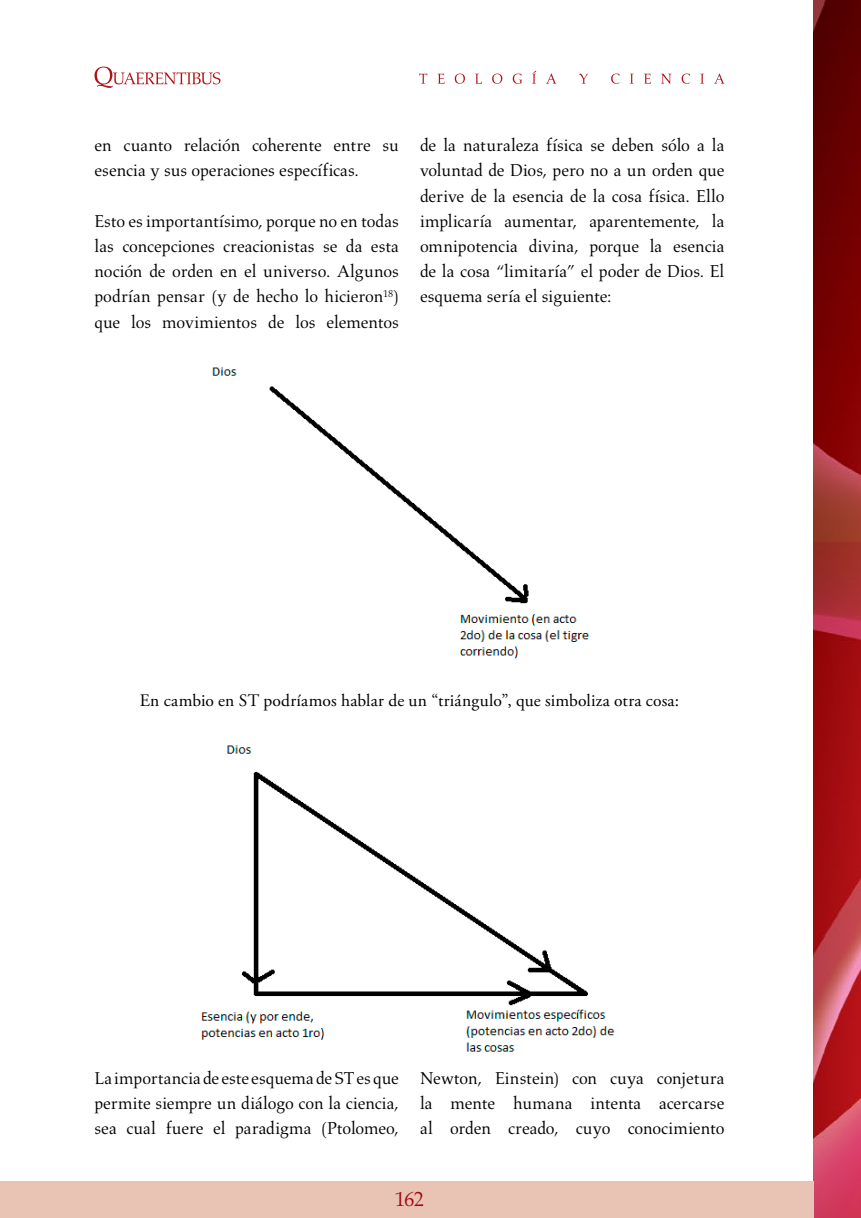
<style>
.page{position:relative;width:861px;height:1218px;background:#fff}
.page>*{position:absolute;margin:0;border:0;box-sizing:border-box;transform-origin:0 0}
.t1{font:21px "Aldus LT Std";color:#9e0b0f}
.t2{font:17.5px/25.2px "Aldus LT Std";letter-spacing:-.005em;color:#000;text-align:justify}
.t3{font:17.5px "Adobe Garamond Pro";letter-spacing:.01em;color:#000}
</style>
<div class="page">
<img style="left:814px;top:0;width:47px;height:1218px">
<div style="left:0;top:1181px;width:814px;height:37px;background:#e9c3b4"></div>
<svg style="left:95px;top:67px;width:126px;height:21px"></svg>
<svg style="left:419px;top:71px;width:306px;height:13px"></svg>
<img style="left:212px;top:367px;width:377px;height:292px">
<img style="left:201px;top:745px;width:414px;height:307px">
<p class="t2" style="left:94px;top:133px;width:306px">en cuanto relación coherente entre su esencia y sus operaciones específicas.</p>
<p class="t2" style="left:94px;top:209px;width:306px">Esto es importantísimo, porque no en todas las concepciones creacionistas se da esta noción de orden en el universo. Algunos podrían pensar (y de hecho lo hicieron<sup>18</sup>) que los movimientos de los elementos</p>
<p class="t2" style="left:420px;top:133px;width:306px">de la naturaleza física se deben sólo a la voluntad de Dios, pero no a un orden que derive de la esencia de la cosa física. Ello implicaría aumentar, aparentemente, la omnipotencia divina, porque la esencia de la cosa “limitaría” el poder de Dios. El esquema sería el siguiente:</p>
<p class="t3" style="left:140px;top:690px;width:541px">En cambio en ST podríamos hablar de un “triángulo”, que simboliza otra cosa:</p>
<p class="t2" style="left:95px;top:1065px;width:306px">La importancia de este esquema de ST es que permite siempre un diálogo con la ciencia, sea cual fuere el paradigma (Ptolomeo,</p>
<p class="t2" style="left:420px;top:1065px;width:306px">Newton, Einstein) con cuya conjetura la mente humana intenta acercarse al orden creado, cuyo conocimiento</p>
<p class="t1" style="left:395px;top:1187px;width:31px">162</p>
</div>
